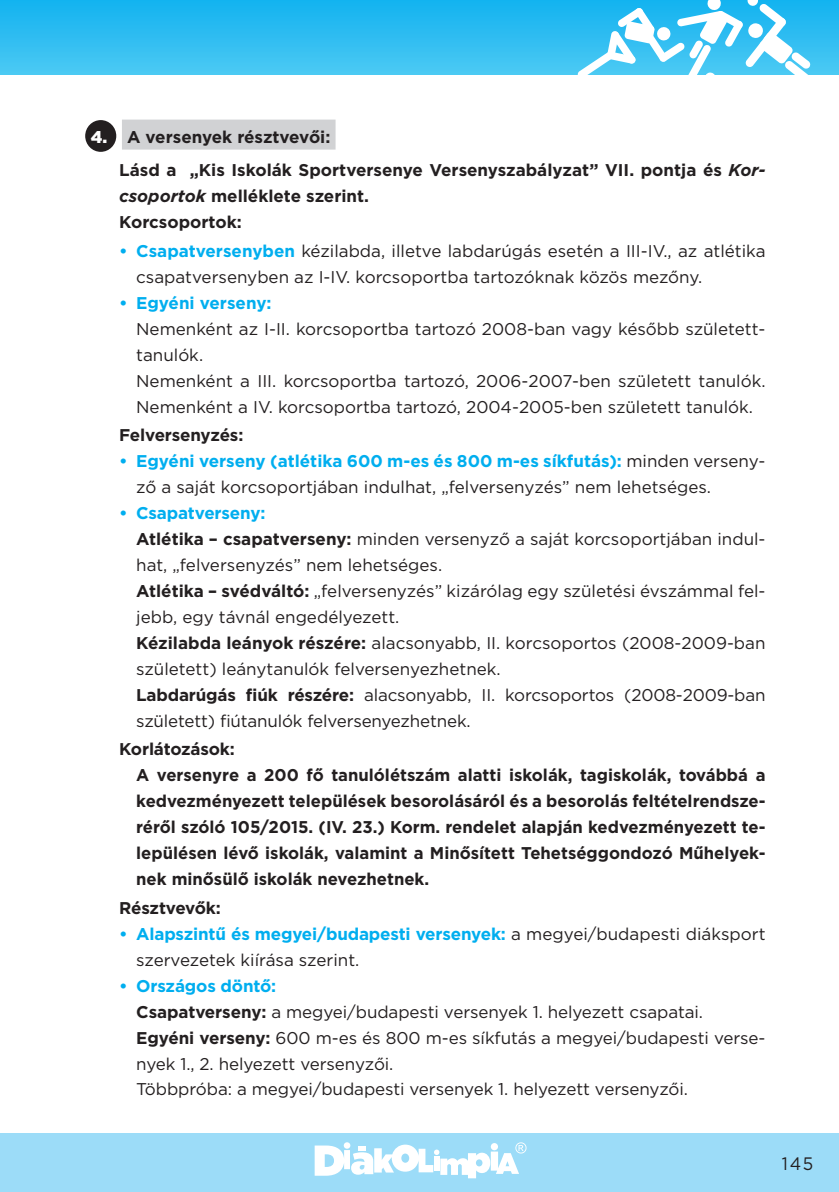
<style>
.page{position:relative;width:839px;height:1192px;background:#fff}
.page>*{position:absolute;margin:0;border:0;box-sizing:border-box;transform-origin:0 0}
.t1{font:18px "Gotham";color:#231f20;scale:.95 1}
.t2{font:17px/26px "Gotham";color:#231f20}
.t3{font:700 17px/26px "Gotham";color:#231f20}
.t4{font:700 17px "Gotham";color:#00aeef}
.t5{font:700 17px "Gotham";letter-spacing:-.02em;color:#231f20}
.s1{font-weight:900;color:#fff}
.s2{font-style:italic}
.s3{font-weight:700;color:#00aeef}
.s4{font-weight:700}
</style>
<div class="page">
<svg style="left:0;top:0;width:839px;height:75px;background:#2fbdf1"></svg>
<div style="left:0;top:1133px;width:839px;height:59px;background:#9cdcf8"></div>
<svg style="left:315px;top:1142px;width:212px;height:36px"></svg>
<svg style="left:577px;top:0;width:244px;height:75px"></svg>
<div style="left:122px;top:120px;width:214px;height:30px;background:#d1d2d4"></div>
<div style="left:85px;top:120px;width:31px;height:32px;background:#231f20;border-radius:50%"></div>
<p class="t3" style="left:119px;top:120px;width:648px;line-height:33.8px;text-indent:-28px"><span class="s1">4.</span> A versenyek résztvevői:<br>Lásd a „Kis Iskolák Sportversenye Versenyszabályzat” VII. pontja és <span class="s2">Kor-</span></p>
<p class="t3" style="left:119px;top:183px;width:251px"><span class="s2">csoportok</span> melléklete szerint.<br>Korcsoportok:</p>
<p class="t2" style="left:136px;top:238px;width:631px;text-indent:-17px"><span class="s3">• Csapatversenyben</span> kézilabda, illetve labdarúgás esetén a III-IV., az atlétika csapatversenyben az I-IV. korcsoportba tartozóknak közös mezőny.</p>
<p class="t4" style="left:119px;top:291px;width:154px">• Egyéni verseny:</p>
<p class="t2" style="left:136px;top:315px;width:631px">Nemenként az I-II. korcsoportba tartozó 2008-ban vagy később született&shy;tanulók.<br>Nemenként a III. korcsoportba tartozó, 2006-2007-ben született tanulók.<br>Nemenként a IV. korcsoportba tartozó, 2004-2005-ben született tanulók.</p>
<p class="t3" style="left:119px;top:422px;width:126px">Felversenyzés:</p>
<p class="t2" style="left:136px;top:448px;width:631px;text-indent:-17px"><span class="s3">• Egyéni verseny (atlétika 600 m-es és 800 m-es síkfutás):</span> minden verseny&shy;ző a saját korcsoportjában indulhat, „felversenyzés” nem lehetséges.</p>
<p class="t2" style="left:136px;top:500px;width:631px;text-indent:-17px"><span class="s3">• Csapatverseny:<br></span><span class="s4">Atlétika – csapatverseny:</span> minden versenyző a saját korcsoportjában indul&shy;hat, „felversenyzés” nem lehetséges.<br><span class="s4">Atlétika – svédváltó:</span> „felversenyzés” kizárólag egy születési évszámmal fel&shy;jebb, egy távnál engedélyezett.<br><span class="s4">Kézilabda leányok részére:</span> alacsonyabb, II. korcsoportos (2008-2009-ban született) leánytanulók felversenyezhetnek.<br><span class="s4">Labdarúgás fiúk részére:</span> alacsonyabb, II. korcsoportos (2008-2009-ban született) fiútanulók felversenyezhetnek.</p>
<p class="t3" style="left:136px;top:736px;width:631px;text-indent:-17px">Korlátozások:<br>A versenyre a 200 fő tanulólétszám alatti iskolák, tagiskolák, továbbá a kedvezményezett települések besorolásáról és a besorolás feltételrendsze&shy;réről szóló 105/2015. (IV. 23.) Korm. rendelet alapján kedvezményezett te&shy;lepülésen lévő iskolák, valamint a Minősített Tehetséggondozó Műhelyek&shy;nek minősülő iskolák nevezhetnek.</p>
<p class="t5" style="left:119px;top:896px;width:103px">Résztvevők:</p>
<p class="t2" style="left:136px;top:920px;width:631px;text-indent:-17px"><span class="s3">• Alapszintű és megyei/budapesti versenyek:</span> a megyei/budapesti diáksport szervezetek kiírása szerint.</p>
<p class="t2" style="left:136px;top:972px;width:631px;text-indent:-17px"><span class="s3">• Országos döntő:<br></span><span class="s4">Csapatverseny:</span> a megyei/budapesti versenyek 1. helyezett csapatai.<br><span class="s4">Egyéni verseny:</span> 600 m-es és 800 m-es síkfutás a megyei/budapesti verse&shy;nyek 1., 2. helyezett versenyzői.<br>Többpróba: a megyei/budapesti versenyek 1. helyezett versenyzői.</p>
<p class="t1" style="left:782px;top:1152px;width:35px">145</p>
</div>
